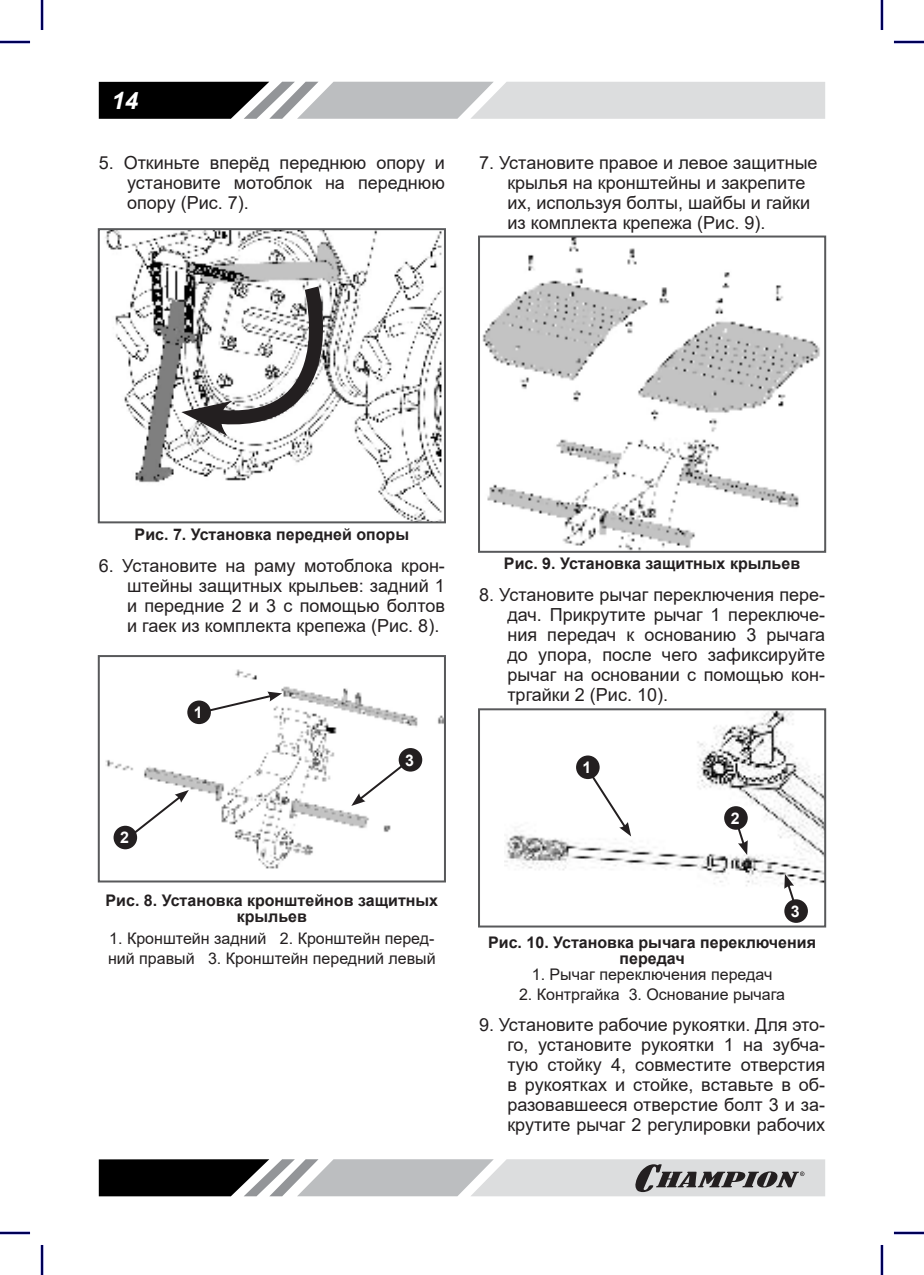
<style>
.page{position:relative;width:924px;height:1275px;background:#fff}
.page>*{position:absolute;margin:0;border:0;box-sizing:border-box;transform-origin:0 0}
.t1{font:italic 700 24px "Arial";color:#fff}
.t2{font:18px/20px "Arial";color:#231f20;text-align:justify}
.t3{font:700 16px/16px "Arial";color:#231f20;text-align:center}
.t4{font:16px/20px "Arial";color:#231f20}
.t5{font:700 16px "Arial";color:#fff}
</style>
<div class="page">
<svg style="left:99px;top:82px;width:725px;height:37px;background:#a7a8a9"></svg>
<svg style="left:99px;top:1159px;width:725px;height:37px;background:#9c9c9d"></svg>
<img style="left:105px;top:231px;width:337px;height:289px">
<div style="left:98px;top:228px;width:348px;height:295px;border:2px solid #58595b"></div>
<svg style="left:181px;top:274px;width:167px;height:162px"></svg>
<img style="left:105px;top:669px;width:338px;height:200px">
<div style="left:98px;top:655px;width:348px;height:227px;border:2px solid #58595b"></div>
<div style="left:187px;top:700px;width:24px;height:24px;background:#231f20;border-radius:50%"></div>
<svg style="left:203px;top:691px;width:79px;height:23px"></svg>
<svg style="left:124px;top:790px;width:65px;height:51px"></svg>
<svg style="left:351px;top:754px;width:64px;height:52px"></svg>
<div style="left:113px;top:825px;width:24px;height:24px;background:#231f20;border-radius:50%"></div>
<div style="left:398px;top:748px;width:24px;height:23px;background:#231f20;border-radius:50%"></div>
<img style="left:482px;top:238px;width:338px;height:312px">
<div style="left:478px;top:235px;width:347px;height:318px;border:2px solid #58595b"></div>
<img style="left:504px;top:711px;width:318px;height:212px">
<div style="left:478px;top:708px;width:347px;height:219px;border:2px solid #58595b"></div>
<svg style="left:585px;top:768px;width:46px;height:68px"></svg>
<svg style="left:732px;top:821px;width:15px;height:34px"></svg>
<svg style="left:784px;top:874px;width:14px;height:34px"></svg>
<div style="left:575px;top:755px;width:24px;height:24px;background:#231f20;border-radius:50%"></div>
<div style="left:723px;top:806px;width:24px;height:23px;background:#231f20;border-radius:50%"></div>
<div style="left:784px;top:899px;width:23px;height:24px;background:#231f20;border-radius:50%"></div>
<hr style="left:0;top:41px;width:30px;height:2px;background:#0000ac">
<hr style="left:893px;top:41px;width:30px;height:2px;background:#0000ac">
<hr style="left:0;top:1231px;width:30px;height:3px;background:#0000ac">
<hr style="left:893px;top:1231px;width:30px;height:3px;background:#0000ac">
<hr style="left:41px;top:0;width:2px;height:30px;background:#0000ac">
<hr style="left:41px;top:1245px;width:2px;height:30px;background:#0000ac">
<hr style="left:880px;top:0;width:2px;height:30px;background:#0000ac">
<hr style="left:880px;top:1245px;width:2px;height:30px;background:#0000ac">
<hr style="left:0;top:42px;width:30px;height:1px;background:#000">
<hr style="left:893px;top:42px;width:30px;height:1px;background:#000">
<hr style="left:0;top:1232px;width:30px;height:1px;background:#000">
<hr style="left:893px;top:1232px;width:30px;height:1px;background:#000">
<hr style="left:42px;top:0;width:1px;height:30px;background:#000">
<hr style="left:42px;top:1245px;width:1px;height:30px;background:#000">
<hr style="left:881px;top:0;width:1px;height:30px;background:#000">
<hr style="left:881px;top:1245px;width:1px;height:30px;background:#000">
<h1 class="t1" style="left:112px;top:92px;width:28px">14</h1>
<p class="t2" style="left:127px;top:152px;width:319px;text-indent:-28px">5. Откиньте вперёд переднюю опору и установите мотоблок на переднюю опору (Рис. 7).</p>
<p class="t2" style="left:507px;top:152px;width:311px;text-align:left;text-indent:-28px">7. Установите правое и левое защитные крылья на кронштейны и закрепите их, используя болты, шайбы и гайки из комплекта крепежа (Рис. 9).</p>
<p class="t3" style="left:135px;top:527px;width:276px">Рис. 7. Установка передней опоры</p>
<p class="t2" style="left:127px;top:555px;width:319px;text-indent:-28px">6. Установите на раму мотоблока крон&shy;штейны защитных крыльев: задний 1 и передние 2 и 3 с помощью болтов и гаек из комплекта крепежа (Рис. 8).</p>
<p class="t5" style="left:120px;top:831px;width:10px">2</p>
<p class="t5" style="left:194px;top:706px;width:10px">1</p>
<p class="t5" style="left:405px;top:754px;width:10px">3</p>
<p class="t3" style="left:106px;top:892px;width:334px">Рис. 8. Установка кронштейнов защитных крыльев</p>
<p class="t4" style="left:108px;top:928px;width:329px">1. Кронштейн задний 2. Кронштейн перед&shy;ний правый 3. Кронштейн передний левый</p>
<p class="t3" style="left:503px;top:556px;width:297px">Рис. 9. Установка защитных крыльев</p>
<p class="t2" style="left:507px;top:584px;width:319px;text-indent:-28px">8. Установите рычаг переключения пере&shy;дач. Прикрутите рычаг 1 переключе&shy;ния передач к основанию 3 рычага до упора, после чего зафиксируйте рычаг на основании с помощью кон&shy;тргайки 2 (Рис. 10).</p>
<p class="t5" style="left:582px;top:761px;width:10px">1</p>
<p class="t5" style="left:730px;top:812px;width:10px">2</p>
<p class="t5" style="left:790px;top:905px;width:10px">3</p>
<p class="t3" style="left:488px;top:934px;width:329px">Рис. 10. Установка рычага переключения передач</p>
<p class="t4" style="left:531px;top:964px;width:242px">1. Рычаг переключения передач</p>
<p class="t4" style="left:519px;top:984px;width:267px">2. Контргайка 3. Основание рычага</p>
<p class="t2" style="left:507px;top:1014px;width:319px;text-indent:-28px">9. Установите рабочие рукоятки. Для это&shy;го, установите рукоятки 1 на зубча&shy;тую стойку 4, совместите отверстия в рукоятках и стойке, вставьте в об&shy;разовавшееся отверстие болт 3 и за&shy;крутите рычаг 2 регулировки рабочих</p>
</div>
